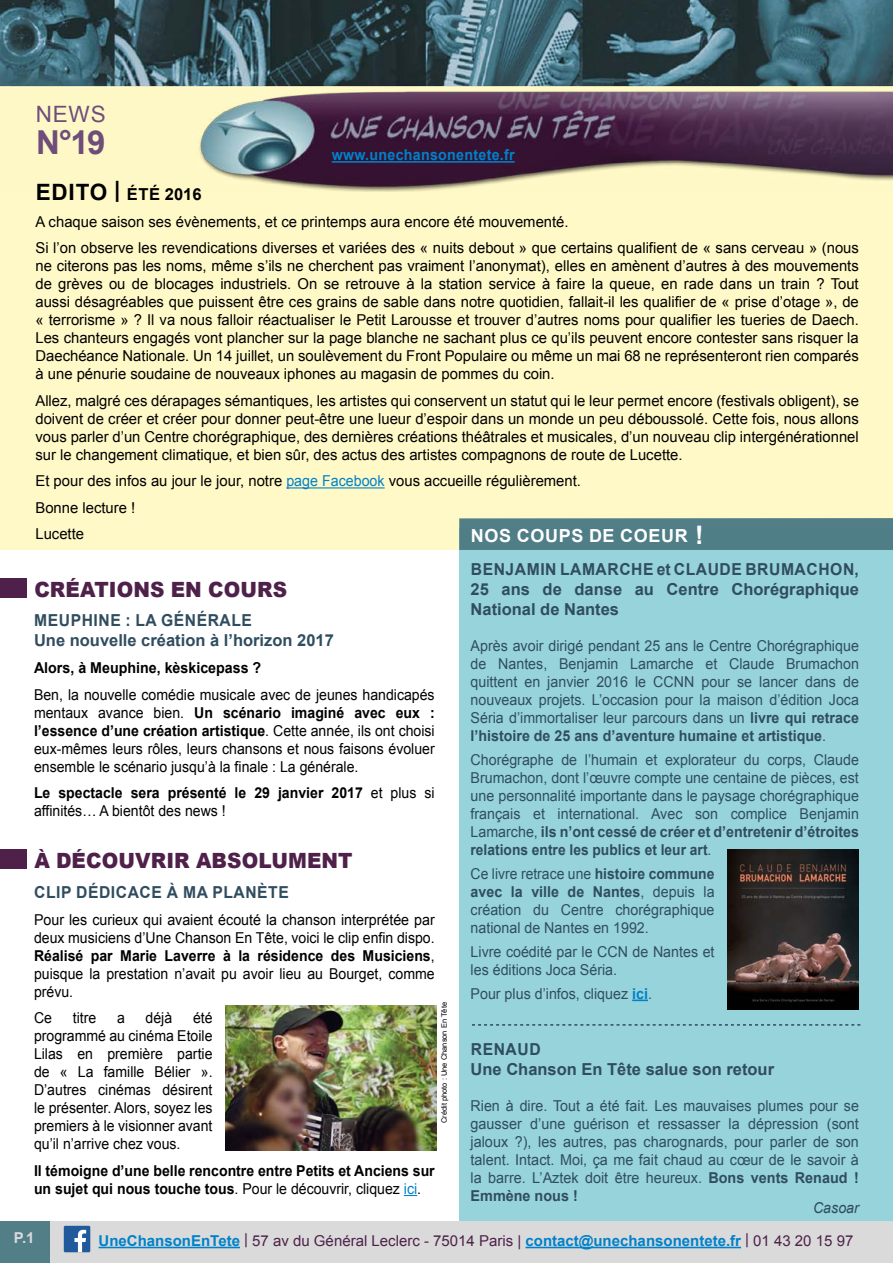
<style>
.page{position:relative;width:893px;height:1263px;background:#fff}
.page>*{position:absolute;margin:0;border:0;box-sizing:border-box;transform-origin:0 0}
.t1{font:700 33px "Arial";color:#6e4d7b}
.t2{font:22.5px "Arial";color:#6e4d7b}
.t3{font:900 21px "Arial";letter-spacing:.005em;color:#4f214a;scale:.95 1}
.t4{font:700 18px "Arial";letter-spacing:.035em;color:#fff}
.t5{font:700 16.5px/19.8px "Arial";color:#304d5f;scale:.95 1}
.t6{font:700 16.5px "Arial";letter-spacing:.035em;color:#304d5f;scale:.95 1}
.t7{font:700 16.5px "Arial";color:#000}
.t8{font:15px/18px "Arial";color:#000}
.t9{font:15px/18px "Arial";color:#304d5f;text-align:justify;scale:.95 1}
.t10{font:15px/18px "Arial";color:#000;text-align:justify;scale:.94 1}
.t11{font:15px/18px "Arial";color:#000;text-align:justify;scale:.95 1}
.t12{font:700 15px/18px "Arial";color:#000;scale:.94 1}
.t13{font:15px/18px "Arial";color:#304d5f;text-align:justify;scale:.93 1}
.t14{font:15px "Arial";color:#4f214a}
.t15{font:700 15px "Arial";color:#000;scale:.95 1}
.t16{font:700 15px "Arial";letter-spacing:.02em;color:#0081c9;scale:.95 1}
.t17{font:italic 15px "Arial";color:#304d5f;scale:.95 1}
.t18{font:700 15px "Arial";color:#dadada}
.t19{font:7.5px "Arial";color:#000}
.s1{font-size:22.5px}
.s2{color:#0081c9}
.s3{font-size:25.5px}
.s4{font-weight:700}
.s5{font-weight:700;color:#0081c9}
.s6{font-weight:400}
.s7{font-weight:400;color:#0081c9}
</style>
<div class="page">
<div style="left:0;top:84px;width:893px;height:465px;background:#fff9c7"></div>
<img style="left:0;top:0;width:893px;height:192px">
<div style="left:0;top:1221px;width:893px;height:42px;background:#dadada"></div>
<div style="left:0;top:1221px;width:50px;height:42px;background:#507d87"></div>
<hr style="left:332px;top:161px;width:183px;height:2px;background:#0081c9">
<hr style="left:99px;top:1247px;width:141px;height:1px;background:#0081c9">
<hr style="left:525px;top:1247px;width:216px;height:1px;background:#0081c9">
<div style="left:64px;top:1226px;width:26px;height:26px;background:#21599d"></div>
<svg style="left:74px;top:1230px;width:12px;height:22px"></svg>
<div style="left:0;top:578px;width:27px;height:19px;background:#4f214a"></div>
<div style="left:0;top:850px;width:27px;height:19px;background:#4f214a"></div>
<hr style="left:286px;top:487px;width:99px;height:1px;background:#0081c9">
<svg style="left:404px;top:1195px;width:13px;height:1px"></svg>
<div style="left:459px;top:529px;width:434px;height:692px;background:#96d3db"></div>
<div style="left:459px;top:518px;width:434px;height:32px;background:#507d87"></div>
<svg style="left:632px;top:999px;width:16px;height:2px"></svg>
<img style="left:727px;top:849px;width:132px;height:160px">
<img style="left:225px;top:1005px;width:211px;height:145px">
<svg style="left:472px;top:1024px;width:388px;height:2px"></svg>
<h2 class="t2" style="left:36px;top:99px;width:71px">newS</h2>
<h1 class="t1" style="left:36px;top:119px;width:71px">n°19</h1>
<p class="t16" style="left:332px;top:144px;width:194px">www.unechansonentete.fr</p>
<p class="t7" style="left:36px;top:183px;width:167px"><span class="s1">EDITO </span><sup>|</sup> été 2016</p>
<p class="t8" style="left:35px;top:208px;width:825px;line-height:26.5px">A chaque saison ses évènements, et ce printemps aura encore été mouvementé.<br>Si l’on observe les revendications diverses et variées des « nuits debout » que certains qualifient de « sans cerveau » (nous</p>
<p class="t8" style="left:35px;top:257px;width:825px;text-align:justify">ne citerons pas les noms, même s’ils ne cherchent pas vraiment l’anonymat), elles en amènent d’autres à des mouvements de grèves ou de blocages industriels. On se retrouve à la station service à faire la queue, en rade dans un train ? Tout aussi désagréables que puissent être ces grains de sable dans notre quotidien, fallait-il les qualifier de « prise d’otage », de « terrorisme » ? Il va nous falloir réactualiser le Petit Larousse et trouver d’autres noms pour qualifier les tueries de Daech.<br>Les chanteurs engagés vont plancher sur la page blanche ne sachant plus ce qu’ils peuvent encore contester sans risquer la Daechéance Nationale. Un 14 juillet, un soulèvement du Front Populaire ou même un mai 68 ne représenteront rien comparés à une pénurie soudaine de nouveaux iphones au magasin de pommes du coin.</p>
<p class="t8" style="left:35px;top:391px;width:825px;text-align:justify">Allez, malgré ces dérapages sémantiques, les artistes qui conservent un statut qui le leur permet encore (festivals obligent), se doivent de créer et créer pour donner peut-être une lueur d’espoir dans un monde un peu déboussolé. Cette fois, nous allons vous parler d’un Centre chorégraphique, des dernières créations théâtrales et musicales, d’un nouveau clip intergénérationnel sur le changement climatique, et bien sûr, des actus des artistes compagnons de route de Lucette.</p>
<p class="t8" style="left:35px;top:468px;width:547px;line-height:26.5px">Et pour des infos au jour le jour, notre <span class="s2">page Facebook</span> vous accueille régulièrement.<br>Bonne lecture !<br>Lucette</p>
<p class="t4" style="left:471px;top:523px;width:234px">NOS Cou pS de COEUR <span class="s3">!</span></p>
<p class="t6" style="left:471px;top:558px;width:169px">Benjami n Lamarche</p>
<p class="t5" style="left:657px;top:560px;width:66px">et Claude</p>
<p class="t5" style="left:745px;top:560px;width:78px">Brumacho</p>
<p class="t5" style="left:471px;top:560px;width:410px;text-align:justify;text-indent:372px">n, 25 ans de danse au Centre Chorégraphique National de Nantes</p>
<p class="t9" style="left:471px;top:636px;width:410px">Après avoir dirigé pendant 25 ans le Centre Chorégraphique de Nantes, Benjamin Lamarche et Claude Brumachon quittent en janvier 2016 le CCNN pour se lancer dans de nouveaux projets. L’occasion pour la maison d’édition Joca Séria d’immortaliser leur parcours dans un <span class="s4">livre qui retrace l’histoire de 25 ans d’aventure humaine et artistique</span>.</p>
<p class="t9" style="left:471px;top:750px;width:410px">Chorégraphe de l’humain et explorateur du corps, Claude Brumachon, dont l’œuvre compte une centaine de pièces, est une personnalité importante dans le paysage chorégraphique français et international. Avec son complice Benjamin Lamarche, <span class="s4">ils n’ont cessé de créer et d’entretenir d’étroites relations entre les publics et leur art</span>.</p>
<p class="t13" style="left:471px;top:864px;width:264px">Ce livre retrace une <span class="s4">histoire commune avec la ville de Nantes</span>, depuis la création du Centre chorégraphique national de Nantes en 1992.</p>
<p class="t9" style="left:471px;top:942px;width:258px">Livre coédité par le CCN de Nantes et les éditions Joca Séria.</p>
<p class="t9" style="left:471px;top:984px;width:192px">Pour plus d’infos, cliquez <span class="s5">ici</span>.</p>
<h3 class="t3" style="left:34px;top:574px;width:268px">CRÉATIONS EN COURS</h3>
<p class="t5" style="left:34px;top:611px;width:317px">MEUPHINE : La générale<br>Une nouvelle création à l’horizon 2017</p>
<p class="t15" style="left:34px;top:657px;width:241px">Alors, à Meuphine, kèskicepass ?</p>
<p class="t10" style="left:34px;top:685px;width:428px">Ben, la nouvelle comédie musicale avec de jeunes handicapés mentaux avance bien. <span class="s4">Un scénario imaginé avec eux : l’essence d’une création artistique</span>. Cette année, ils ont choisi eux-mêmes leurs rôles, leurs chansons et nous faisons évoluer ensemble le scénario jusqu’à la finale : La générale.</p>
<p class="t12" style="left:34px;top:784px;width:428px">Le spectacle sera présenté le 29 janvier 2017 <span class="s6">et plus si affinités… A bientôt des news !</span></p>
<h3 class="t3" style="left:34px;top:846px;width:319px">À DÉCOUVRIR ABSOLUMENT</h3>
<p class="t6" style="left:34px;top:880px;width:258px">Cli p Dédicace à ma planète</p>
<p class="t11" style="left:34px;top:910px;width:423px">Pour les curieux qui avaient écouté la chanson interprétée par deux musiciens d’Une Chanson En Tête, voici le clip enfin dispo.<br><span class="s4">Réalisé par Marie Laverre à la résidence des Musiciens</span>, puisque la prestation n’avait pu avoir lieu au Bourget, comme prévu.</p>
<p class="t10" style="left:34px;top:1009px;width:21px">Ce</p>
<p class="t10" style="left:73px;top:1009px;width:27px">titre</p>
<p class="t10" style="left:117px;top:1009px;width:10px">a</p>
<p class="t10" style="left:146px;top:1009px;width:30px">déjà</p>
<p class="t19" style="left:439px;top:1123px;width:123px;rotate:-90deg">Crédit photo : Une Chanson En Tête</p>
<p class="t10" style="left:34px;top:1009px;width:191px;text-indent:159px">été programmé au cinéma Etoile Lilas en première partie de « La famille Bélier ».<br>D’autres cinémas désirent le présenter. Alors, soyez les premiers à le visionner avant qu’il n’arrive chez vous.</p>
<p class="t12" style="left:34px;top:1162px;width:428px">Il témoigne d’une belle rencontre entre Petits et Anciens sur un sujet qui nous touche tous<span class="s6">. Pour le découvrir, cliquez</span> <span class="s7">ici</span><span class="s6">.</span></p>
<p class="t5" style="left:471px;top:1040px;width:321px">Re naud<br>Une Chanson En Tête salue son retour</p>
<p class="t9" style="left:471px;top:1097px;width:410px">Rien à dire. Tout a été fait. Les mauvaises plumes pour se gausser d’une guérison et ressasser la dépression (sont jaloux ?), les autres, pas charognards, pour parler de son talent. Intact. Moi, ça me fait chaud au cœur de le savoir à la barre. L’Aztek doit être heureux. <span class="s4">Bons vents Renaud !<br>Emmène nous !</span></p>
<p class="t17" style="left:813px;top:1198px;width:50px">Casoar</p>
<p class="t18" style="left:14px;top:1227px;width:22px">p.1</p>
<p class="t14" style="left:99px;top:1230px;width:756px"><span class="s5">UneChansonEnTete</span> | 57 av du Général Leclerc - 75014 Paris | <span class="s5">contact@unechansonentete.fr</span> | 01 43 20 15 97</p>
</div>
